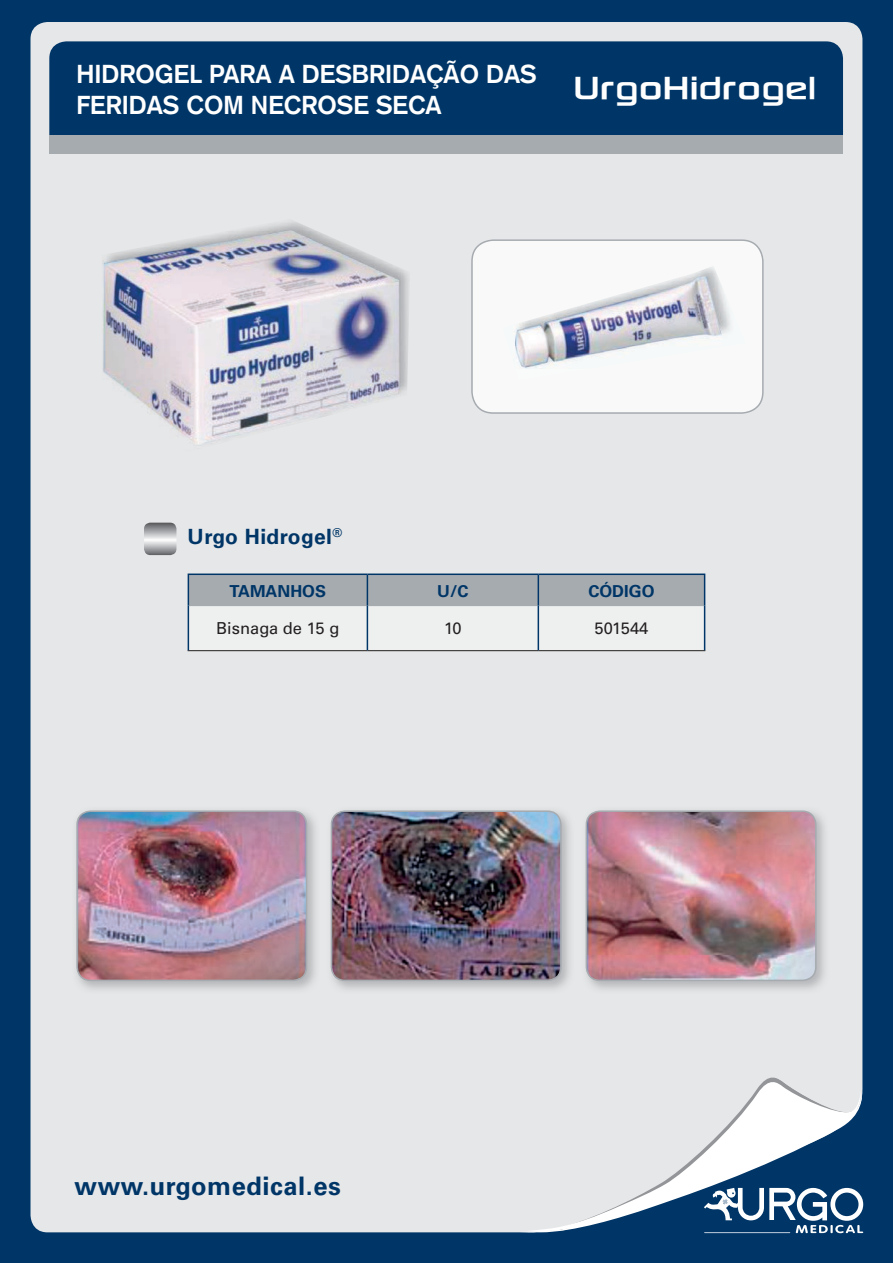
<style>
.page{position:relative;width:893px;height:1263px;background:#003667}
.page>*{position:absolute;margin:0;border:0;box-sizing:border-box;transform-origin:0 0}
.t1{font:700 45px "Sony Sketch EF";color:#fff}
.t2{font:700 25.5px/30.6px "Akzidenz Grotesk";color:#fff}
.t3{font:700 25.5px "Univers LT Std";letter-spacing:.02em;color:#003667}
.t4{font:700 21px "Univers LT Std";letter-spacing:.02em;color:#003667}
.t5{font:16.5px "Univers LT Std";color:#231f20}
.t6{font:700 16.5px "Univers LT Std";color:#003667}
</style>
<div class="page">
<div style="left:31px;top:22px;width:831px;height:1210px;background:#e6e7e9"></div>
<svg style="left:49px;top:41px;width:794px;height:94px"></svg>
<div style="left:49px;top:135px;width:794px;height:18px;background:#a6abb0"></div>
<svg style="left:704px;top:1198px;width:159px;height:35px"></svg>
<svg style="left:471px;top:239px;width:293px;height:175px;background:#f4f4f4"></svg>
<div style="left:549px;top:1071px;width:310px;height:5px;background:#e6e7e9"></div>
<svg style="left:518px;top:1076px;width:344px;height:155px;fill:#e6e7e9"></svg>
<svg style="left:189px;top:575px;width:515px;height:75px;background:#d0d3d5"></svg>
<hr style="left:189px;top:605px;width:178px;height:1px;background:#a6abb0">
<hr style="left:368px;top:605px;width:170px;height:1px;background:#a6abb0">
<hr style="left:539px;top:605px;width:165px;height:1px;background:#a6abb0">
<hr style="left:188px;top:650px;width:179px;height:1px;background:#231f20">
<hr style="left:367px;top:650px;width:171px;height:1px;background:#231f20">
<hr style="left:538px;top:650px;width:167px;height:1px;background:#231f20">
<hr style="left:367px;top:575px;width:1px;height:30px;background:#003667">
<hr style="left:367px;top:605px;width:1px;height:45px;background:#003667">
<hr style="left:188px;top:575px;width:1px;height:30px;background:#003667">
<hr style="left:188px;top:573px;width:179px;height:2px;background:#003667">
<hr style="left:367px;top:573px;width:171px;height:2px;background:#003667">
<hr style="left:538px;top:575px;width:1px;height:30px;background:#003667">
<hr style="left:538px;top:573px;width:167px;height:2px;background:#003667">
<hr style="left:704px;top:575px;width:1px;height:30px;background:#003667">
<hr style="left:188px;top:605px;width:1px;height:45px;background:#003667">
<hr style="left:538px;top:605px;width:1px;height:45px;background:#003667">
<hr style="left:704px;top:605px;width:1px;height:45px;background:#003667">
<img style="left:94px;top:255px;width:8px;height:134px">
<img style="left:102px;top:219px;width:308px;height:233px">
<img style="left:515px;top:369px;width:73px;height:11px">
<img style="left:503px;top:266px;width:243px;height:103px">
<img style="left:72px;top:806px;width:248px;height:188px">
<img style="left:77px;top:811px;width:14px;height:166px">
<div style="left:76px;top:810px;width:231px;height:171px;border:2px solid #a6abb0;border-radius:13px"></div>
<img style="left:327px;top:806px;width:247px;height:188px">
<img style="left:331px;top:811px;width:14px;height:166px">
<div style="left:331px;top:810px;width:231px;height:171px;border:2px solid #a6abb0;border-radius:13px"></div>
<img style="left:581px;top:806px;width:248px;height:188px">
<img style="left:586px;top:811px;width:14px;height:166px">
<div style="left:586px;top:810px;width:231px;height:171px;border:2px solid #a6abb0;border-radius:13px"></div>
<svg style="left:144px;top:523px;width:32px;height:32px"></svg>
<p class="t2" style="left:77px;top:59px;width:462px">HIDROGEL PARA A DESBRIDAÇÃO DAS<br>FERIDAS COM NECROSE SECA</p>
<h1 class="t1" style="left:574px;top:62px;width:244px">UrgoHidrogel</h1>
<p class="t4" style="left:188px;top:524px;width:156px">urgo hidrogel<sup>®</sup></p>
<p class="t6" style="left:230px;top:581px;width:98px">taManhOS</p>
<p class="t6" style="left:437px;top:581px;width:33px">u/C</p>
<p class="t6" style="left:588px;top:581px;width:68px">CÓdIgO</p>
<p class="t5" style="left:216px;top:618px;width:125px">Bisnaga de 15 g</p>
<p class="t5" style="left:444px;top:618px;width:19px">10</p>
<p class="t5" style="left:595px;top:618px;width:55px">501544</p>
<p class="t3" style="left:75px;top:1171px;width:268px">www.urgomedical.es</p>
</div>
